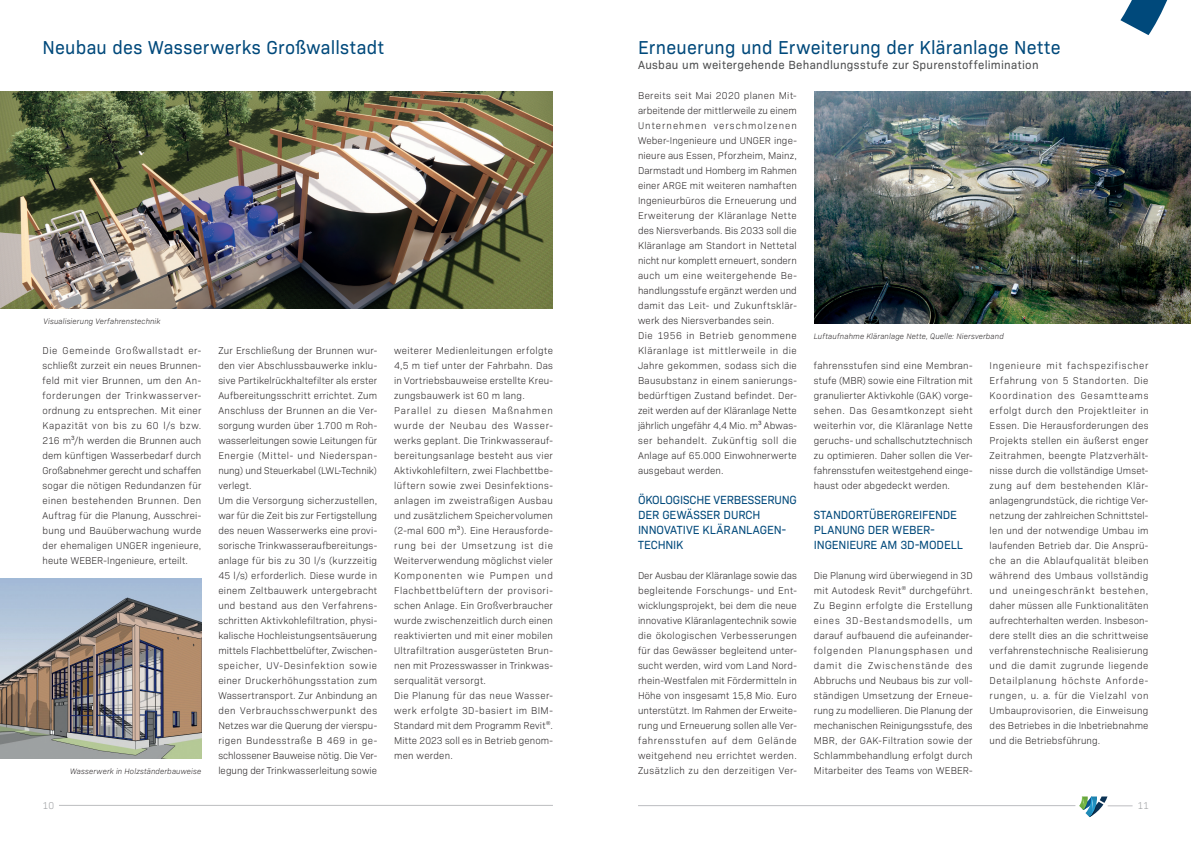
<style>
.page{position:relative;width:1191px;height:842px;background:#fff}
.page>*{position:absolute;margin:0;border:0;box-sizing:border-box;transform-origin:0 0}
.t1{font:19px "Bio Sans";letter-spacing:.015em;color:#00497b;scale:.95 1}
.t2{font:12px/15px "Bio Sans";letter-spacing:-.005em;color:#00497b;scale:.96 1}
.t3{font:12px "Bio Sans";letter-spacing:.03em;color:#4e4f50;scale:.96 1}
.t4{font:300 10px/15px "Bio Sans";letter-spacing:.025em;color:#231f20;text-align:justify;scale:.96 1}
.t5{font:300 10px "Bio Sans";color:#999b9e;scale:.95 1}
.t6{font:italic 300 8px "Bio Sans";letter-spacing:.025em;color:#231f20;scale:.95 1}
</style>
<div class="page">
<hr style="left:638px;top:805px;width:437px;height:1px;background:#bcbdc0">
<svg style="left:1079px;top:796px;width:53px;height:21px"></svg>
<hr style="left:59px;top:805px;width:494px;height:1px;background:#bcbdc0">
<svg style="left:1120px;top:0;width:48px;height:35px"></svg>
<img style="left:0;top:91px;width:553px;height:218px">
<img style="left:0;top:579px;width:201px;height:180px">
<img style="left:814px;top:91px;width:377px;height:233px">
<h1 class="t1" style="left:43px;top:33px;width:361px">Neubau des Wasserwerks Großwallstadt</h1>
<p class="t6" style="left:43px;top:315px;width:125px">Visualisierung Verfahrenstechnik</p>
<p class="t4" style="left:43px;top:342px;width:167px">Die Gemeinde Großwallstadt er&shy;schließt zurzeit ein neues Brunnen&shy;feld mit vier Brunnen, um den An&shy;forderungen der Trinkwasserver&shy;ordnung zu entsprechen. Mit einer Kapazität von bis zu 60 l/s bzw.<br>216 m³/h werden die Brunnen auch dem künftigen Wasserbedarf durch Großabnehmer gerecht und schaffen sogar die nötigen Redundanzen für einen bestehenden Brunnen. Den Auftrag für die Planung, Ausschrei&shy;bung und Bauüberwachung wurde der ehemaligen UNGER ingenieure, heute WEBER-Ingenieure, erteilt.</p>
<p class="t6" style="left:70px;top:765px;width:139px">Wasserwerk in Holzständerbauweise</p>
<p class="t4" style="left:218px;top:342px;width:167px;text-align:left">Zur Erschließung der Brunnen wur&shy;den vier Abschlussbauwerke inklu&shy;sive Partikelrückhaltefilter als erster Aufbereitungsschritt errichtet. Zum Anschluss der Brunnen an die Ver&shy;sorgung wurden über 1.700 m Roh&shy;wasserleitungen sowie Leitungen für Energie (Mittel- und Niederspan&shy;nung) und Steuerkabel (LWL-Technik) verlegt.<br>Um die Versorgung sicherzustellen, war für die Zeit bis zur Fertigstellung des neuen Wasserwerks eine provi&shy;sorische Trinkwasseraufbereitungs&shy;anlage für bis zu 30 l/s (kurzzeitig 45 l/s) erforderlich. Diese wurde in einem Zeltbauwerk untergebracht und bestand aus den Verfahrens&shy;schritten Aktivkohlefiltration, physi&shy;kalische Hochleistungsentsäuerung mittels Flachbettbelüfter, Zwischen&shy;speicher, UV-Desinfektion sowie einer Druckerhöhungsstation zum Wassertransport. Zur Anbindung an den Verbrauchsschwerpunkt des Netzes war die Querung der vierspu&shy;rigen Bundesstraße B 469 in ge&shy;schlossener Bauweise nötig. Die Ver&shy;legung der Trinkwasserleitung sowie</p>
<p class="t4" style="left:394px;top:342px;width:167px;text-align:left">weiterer Medienleitungen erfolgte 4,5 m tief unter der Fahrbahn. Das in Vortriebsbauweise erstellte Kreu&shy;zungsbauwerk ist 60 m lang.<br>Parallel zu diesen Maßnahmen wurde der Neubau des Wasser&shy;werks geplant. Die Trinkwasserauf&shy;bereitungsanlage besteht aus vier Aktivkohlefiltern, zwei Flachbettbe&shy;lüftern sowie zwei Desinfektions&shy;anlagen im zweistraßigen Ausbau und zusätzlichem Speichervolumen (2-mal 600 m³). Eine Herausforde&shy;rung bei der Umsetzung ist die Weiterverwendung möglichst vieler Komponenten wie Pumpen und Flachbettbelüftern der provisori&shy;schen Anlage. Ein Großverbraucher wurde zwischenzeitlich durch einen reaktivierten und mit einer mobilen Ultrafiltration ausgerüsteten Brun&shy;nen mit Prozesswasser in Trinkwas&shy;serqualität versorgt.<br>Die Planung für das neue Wasser&shy;werk erfolgte 3D-basiert im BIM-Standard mit dem Programm Revit<sup>®</sup>.<br>Mitte 2023 soll es in Betrieb genom&shy;men werden.</p>
<h1 class="t1" style="left:638px;top:33px;width:446px">Erneuerung und Erweiterung der Kläranlage Nette</h1>
<p class="t3" style="left:638px;top:55px;width:419px">Ausbau um weitergehende Behandlungsstufe zur Spurenstoffelimination</p>
<p class="t4" style="left:638px;top:87px;width:167px;text-align:left">Bereits seit Mai 2020 planen Mit&shy;arbeitende der mittlerweile zu einem Unternehmen verschmolzenen Weber-Ingenieure und UNGER inge&shy;nieure aus Essen, Pforzheim, Mainz, Darmstadt und Homberg im Rahmen einer ARGE mit weiteren namhaften Ingenieurbüros die Erneuerung und Erweiterung der Kläranlage Nette des Niersverbands. Bis 2033 soll die Kläranlage am Standort in Nettetal nicht nur komplett erneuert, sondern auch um eine weitergehende Be&shy;handlungsstufe ergänzt werden und damit das Leit- und Zukunftsklär&shy;werk des Niersverbandes sein.<br>Die 1956 in Betrieb genommene Kläranlage ist mittlerweile in die Jahre gekommen, sodass sich die Bausubstanz in einem sanierungs&shy;bedürftigen Zustand befindet. Der&shy;zeit werden auf der Kläranlage Nette jährlich ungefähr 4,4 Mio. m³ Abwas&shy;ser behandelt. Zukünftig soll die Anlage auf 65.000 Einwohnerwerte ausgebaut werden.</p>
<p class="t2" style="left:638px;top:491px;width:167px">ÖKOLOGISCHE VERBESSERUNG<br>DER GEWÄSSER DURCH<br>INNOVATIVE KLÄRANLAGEN-<br>TECHNIK</p>
<p class="t4" style="left:638px;top:567px;width:167px">Der Ausbau der Kläranlage sowie das begleitende Forschungs- und Ent&shy;wicklungsprojekt, bei dem die neue innovative Kläranlagentechnik sowie die ökologischen Verbesserungen für das Gewässer begleitend unter&shy;sucht werden, wird vom Land Nord&shy;rhein-Westfalen mit Fördermitteln in Höhe von insgesamt 15,8 Mio. Euro unterstützt. Im Rahmen der Erweite&shy;rung und Erneuerung sollen alle Ver&shy;fahrensstufen auf dem Gelände weitgehend neu errichtet werden.<br>Zusätzlich zu den derzeitigen Ver-</p>
<p class="t6" style="left:814px;top:330px;width:201px">Luftaufnahme Kläranlage Nette, Quelle: Niersverband</p>
<p class="t4" style="left:814px;top:357px;width:167px">fahrensstufen sind eine Membran&shy;stufe (MBR) sowie eine Filtration mit granulierter Aktivkohle (GAK) vorge&shy;sehen. Das Gesamtkonzept sieht weiterhin vor, die Kläranlage Nette geruchs- und schallschutztechnisch zu optimieren. Daher sollen die Ver&shy;fahrensstufen weitestgehend einge&shy;haust oder abgedeckt werden.</p>
<p class="t2" style="left:814px;top:506px;width:157px">STANDORTÜBERGREIFENDE<br>PLANUNG DER WEBER-<br>INGENIEURE AM 3D-MODELL</p>
<p class="t4" style="left:814px;top:567px;width:167px">Die Planung wird überwiegend in 3D mit Autodesk Revit<sup>®</sup> durchgeführt.<br>Zu Beginn erfolgte die Erstellung eines 3D-Bestandsmodells, um darauf aufbauend die aufeinander&shy;folgenden Planungsphasen und damit die Zwischenstände des Abbruchs und Neubaus bis zur voll&shy;ständigen Umsetzung der Erneue&shy;rung zu modellieren. Die Planung der mechanischen Reinigungsstufe, des MBR, der GAK-Filtration sowie der Schlammbehandlung erfolgt durch Mitarbeiter des Teams von WEBER-</p>
<p class="t4" style="left:989px;top:357px;width:167px">Ingenieure mit fachspezifischer Erfahrung von 5 Standorten. Die Koordination des Gesamtteams erfolgt durch den Projektleiter in Essen. Die Herausforderungen des Projekts stellen ein äußerst enger Zeitrahmen, beengte Platzverhält&shy;nisse durch die vollständige Umset&shy;zung auf dem bestehenden Klär&shy;anlagengrundstück, die richtige Ver&shy;netzung der zahlreichen Schnittstel&shy;len und der notwendige Umbau im laufenden Betrieb dar. Die Ansprü&shy;che an die Ablaufqualität bleiben während des Umbaus vollständig und uneingeschränkt bestehen, daher müssen alle Funktionalitäten aufrechterhalten werden. Insbeson&shy;dere stellt dies an die schrittweise verfahrenstechnische Realisierung und die damit zugrunde liegende Detailplanung höchste Anforde&shy;rungen, u. a. für die Vielzahl von Umbauprovisorien, die Einweisung des Betriebes in die Inbetriebnahme und die Betriebsführung.</p>
<p class="t5" style="left:43px;top:799px;width:14px">10</p>
<p class="t5" style="left:1137px;top:799px;width:13px">11</p>
</div>
